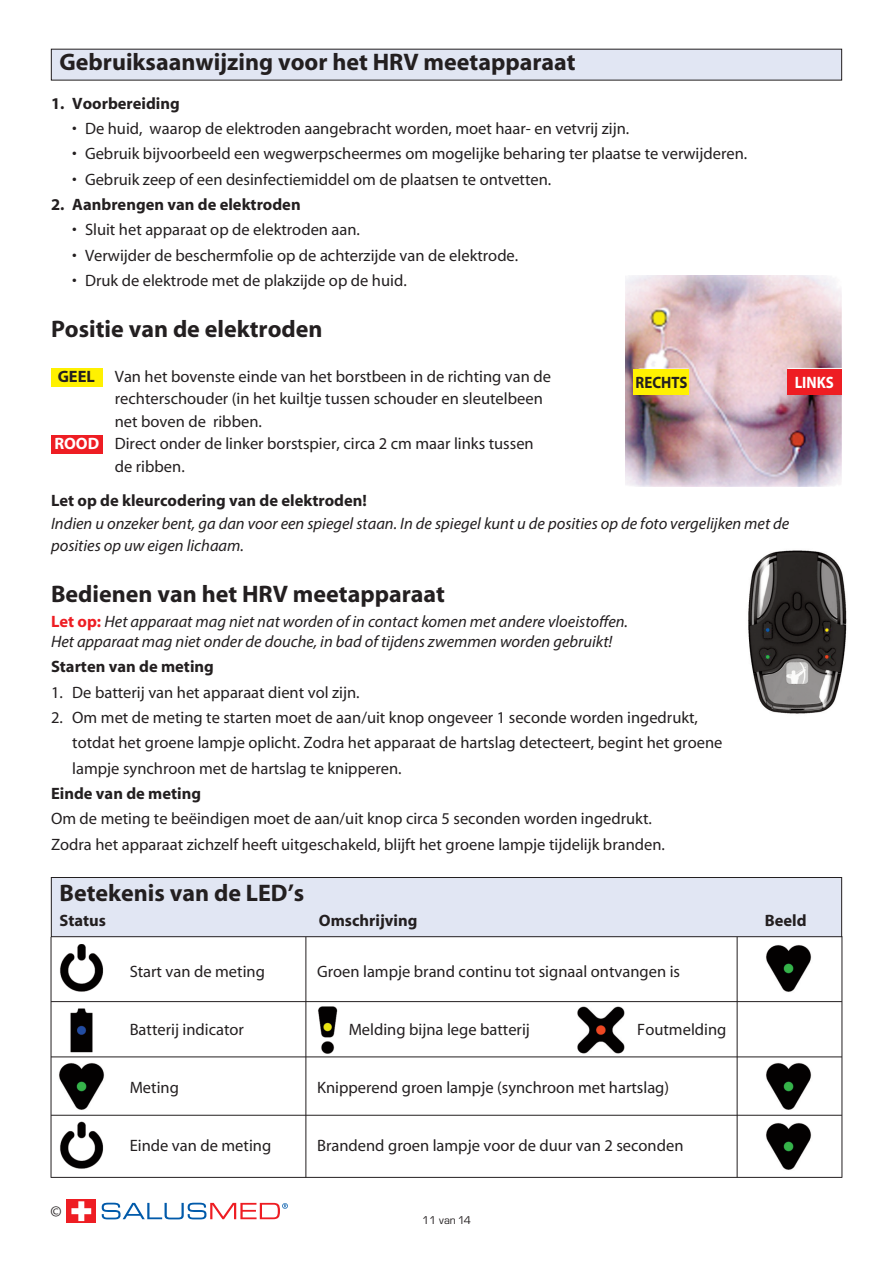
<style>
.page{position:relative;width:893px;height:1263px;background:#fff}
.page>*{position:absolute;margin:0;border:0;box-sizing:border-box;transform-origin:0 0}
.t1{font:700 24px "Myriad";color:#231f20}
.t2{font:16.5px/25.3px "Myriad";color:#231f20}
.t3{font:italic 16.5px/22.5px "Myriad Pro";color:#231f20}
.t4{font:700 16.5px "Myriad";color:#231f20}
.t5{font:700 16.5px "Myriad";color:#231f20;scale:.9 1}
.t6{font:700 16.5px "Myriad";color:#fff;scale:.9 1}
.t7{font:11.7px "Eurostile";color:#231f20}
.s1{font-weight:700}
.s2{font-weight:700;color:#fff}
.s3{font-family:"Myriad";font-weight:700;font-style:normal;color:#ee1d23}
</style>
<div class="page">
<div style="left:51px;top:877px;width:791px;height:60px;background:#e1e6f3"></div>
<div style="left:51px;top:877px;width:791px;height:60px;border:1px solid #231f20"></div>
<div style="left:51px;top:368px;width:52px;height:18px;background:#fff101"></div>
<div style="left:51px;top:436px;width:52px;height:18px;background:#ee1d23"></div>
<div style="left:51px;top:49px;width:791px;height:31px;background:#e1e6f3"></div>
<img style="left:625px;top:276px;width:216px;height:210px">
<div style="left:633px;top:369px;width:56px;height:26px;background:#fff101"></div>
<div style="left:787px;top:369px;width:55px;height:26px;background:#ee1d23"></div>
<img style="left:766px;top:945px;width:46px;height:47px">
<img style="left:60px;top:944px;width:44px;height:48px">
<img style="left:59px;top:1063px;width:46px;height:47px">
<img style="left:70px;top:1008px;width:23px;height:45px">
<img style="left:318px;top:1006px;width:20px;height:48px">
<img style="left:578px;top:1006px;width:46px;height:48px">
<img style="left:60px;top:1121px;width:44px;height:48px">
<img style="left:766px;top:1063px;width:46px;height:47px">
<img style="left:766px;top:1123px;width:46px;height:47px">
<hr style="left:51px;top:1115px;width:791px;height:1px;background:#231f20">
<hr style="left:51px;top:1177px;width:791px;height:1px;background:#231f20">
<hr style="left:51px;top:1001px;width:791px;height:1px;background:#231f20">
<hr style="left:51px;top:1056px;width:791px;height:1px;background:#231f20">
<hr style="left:305px;top:937px;width:1px;height:240px;background:#231f20">
<hr style="left:51px;top:937px;width:1px;height:241px;background:#231f20">
<hr style="left:737px;top:937px;width:1px;height:240px;background:#231f20">
<hr style="left:842px;top:936px;width:1px;height:242px;background:#231f20">
<svg style="left:102px;top:1203px;width:186px;height:16px"></svg>
<div style="left:66px;top:1199px;width:30px;height:24px;background:#ee1d23"></div>
<svg style="left:71px;top:1201px;width:20px;height:20px"></svg>
<img style="left:748px;top:550px;width:99px;height:164px">
<h1 class="t1" style="left:60px;top:53px;width:518px">Gebruiksaanwijzing voor het HRV meetapparaat</h1>
<p class="t4" style="left:51px;top:97px;width:130px">1. Voorbereiding</p>
<p class="t2" style="left:72px;top:117px;width:558px">• De huid, waarop de elektroden aangebracht worden, moet haar- en vetvrij zijn.</p>
<p class="t2" style="left:72px;top:143px;width:676px">• Gebruik bijvoorbeeld een wegwerpscheermes om mogelijke beharing ter plaatse te verwijderen.</p>
<p class="t2" style="left:72px;top:168px;width:481px">• Gebruik zeep of een desinfectiemiddel om de plaatsen te ontvetten.</p>
<p class="t4" style="left:51px;top:198px;width:251px">2. Aanbrengen van de elektroden</p>
<p class="t2" style="left:72px;top:219px;width:289px">• Sluit het apparaat op de elektroden aan.</p>
<p class="t2" style="left:72px;top:244px;width:447px">• Verwijder de beschermfolie op de achterzijde van de elektrode.</p>
<p class="t2" style="left:72px;top:269px;width:336px">• Druk de elektrode met de plakzijde op de huid.</p>
<h1 class="t1" style="left:51px;top:320px;width:273px">Positie van de elektroden</h1>
<p class="t2" style="left:58px;top:365px;width:495px"><span class="s1">GEEL</span> Van het bovenste einde van het borstbeen in de richting van de</p>
<p class="t2" style="left:115px;top:388px;width:429px">rechterschouder (in het kuiltje tussen schouder en sleutelbeen</p>
<p class="t2" style="left:115px;top:410px;width:149px">net boven de ribben.</p>
<p class="t2" style="left:54px;top:433px;width:481px"><span class="s2">ROOD</span> Direct onder de linker borstspier, circa 2 cm maar links tussen</p>
<p class="t2" style="left:115px;top:455px;width:71px">de ribben.</p>
<p class="t4" style="left:51px;top:495px;width:317px">Let op de kleurcodering van de elektroden!</p>
<p class="t3" style="left:51px;top:513px;width:740px">Indien u onzeker bent, ga dan voor een spiegel staan. In de spiegel kunt u de posities op de foto vergelijken met de posities op uw eigen lichaam.</p>
<h1 class="t1" style="left:51px;top:585px;width:396px">Bedienen van het HRV meetapparaat</h1>
<p class="t3" style="left:51px;top:613px;width:579px;line-height:19.5px"><span class="s3">Let op:</span> Het apparaat mag niet nat worden of in contact komen met andere vloeistoffen.<br>Het apparaat mag niet onder de douche, in bad of tijdens zwemmen worden gebruikt!</p>
<p class="t4" style="left:51px;top:661px;width:164px">Starten van de meting</p>
<p class="t2" style="left:51px;top:681px;width:310px">1. De batterij van het apparaat dient vol zijn.</p>
<p class="t2" style="left:72px;top:706px;width:652px;text-indent:-21px">2. Om met de meting te starten moet de aan/uit knop ongeveer 1 seconde worden ingedrukt, totdat het groene lampje oplicht. Zodra het apparaat de hartslag detecteert, begint het groene lampje synchroon met de hartslag te knipperen.</p>
<p class="t4" style="left:51px;top:787px;width:152px">Einde van de meting</p>
<p class="t2" style="left:51px;top:808px;width:615px">Om de meting te beëindigen moet de aan/uit knop circa 5 seconden worden ingedrukt.<br>Zodra het apparaat zichzelf heeft uitgeschakeld, blijft het groene lampje tijdelijk branden.</p>
<h1 class="t1" style="left:60px;top:883px;width:246px">Betekenis van de LED’s</h1>
<p class="t4" style="left:60px;top:914px;width:48px">Status</p>
<p class="t4" style="left:319px;top:914px;width:100px">Omschrijving</p>
<p class="t4" style="left:765px;top:914px;width:43px">Beeld</p>
<p class="t2" style="left:130px;top:960px;width:137px">Start van de meting</p>
<p class="t2" style="left:317px;top:960px;width:364px">Groen lampje brand continu tot signaal ontvangen is</p>
<p class="t5" style="left:636px;top:376px;width:59px">RECHTS</p>
<p class="t6" style="left:795px;top:376px;width:45px">LINKS</p>
<p class="t2" style="left:130px;top:1018px;width:116px">Batterij indicator</p>
<p class="t2" style="left:349px;top:1018px;width:183px">Melding bijna lege batterij</p>
<p class="t2" style="left:637px;top:1018px;width:91px">Foutmelding</p>
<p class="t2" style="left:130px;top:1076px;width:51px">Meting</p>
<p class="t2" style="left:317px;top:1076px;width:354px">Knipperend groen lampje (synchroon met hartslag)</p>
<p class="t2" style="left:51px;top:1200px;width:13px">©</p>
<p class="t2" style="left:130px;top:1134px;width:143px">Einde van de meting</p>
<p class="t2" style="left:317px;top:1134px;width:368px">Brandend groen lampje voor de duur van 2 seconden</p>
<p class="t7" style="left:422px;top:1213px;width:50px">11 van14</p>
</div>
